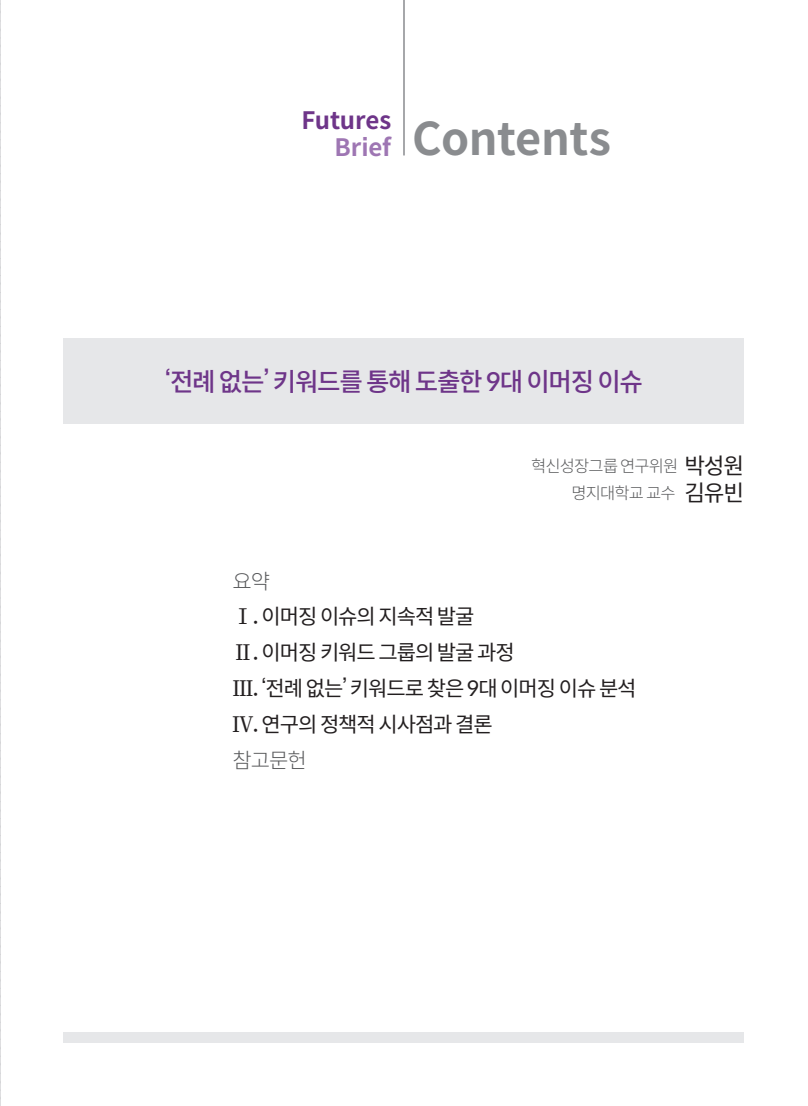
<style>
.page{position:relative;width:808px;height:1106px;background:#fff}
.page>*{position:absolute;margin:0;border:0;box-sizing:border-box;transform-origin:0 0}
.t1{font:700 45px "Spoqa Han Sans Neo";letter-spacing:-.015em;color:#8a8c8f}
.t2{font:500 25.5px "Spoqa Han Sans Neo";letter-spacing:-.05em;color:#6e3589}
.t3{font:700 24px/27px "Spoqa Han Sans Neo";letter-spacing:-.005em;color:#6e3589;text-align:right}
.t4{font:21px "Spoqa Han Sans Neo";letter-spacing:-.05em;color:#231f20}
.t5{font:300 21px "Spoqa Han Sans Neo";letter-spacing:-.05em;color:#57585a}
.t6{font:300 16.5px "Spoqa Han Sans Neo";letter-spacing:-.05em;color:#57585a}
.s1{color:#9e76b3}
.s2{font-weight:400;font-size:22.5px;color:#231f20}
.s3{font-family:"Noto Serif KR";font-weight:500}
</style>
<div class="page">
<div style="left:64px;top:338px;width:680px;height:85px;background:#e6e7e9"></div>
<div style="left:64px;top:1032px;width:680px;height:10px;background:#e6e7e9"></div>
<svg style="left:0;top:0;width:1px;height:1106px"></svg>
<hr style="left:403px;top:0;width:2px;height:155px;background:#8a8c8f">
<p class="t3" style="left:302px;top:106px;width:91px">Futures<br><span class="s1">Brief</span></p>
<p class="t1" style="left:412px;top:106px;width:200px">Contents</p>
<p class="t2" style="left:165px;top:363px;width:480px">‘전례 없는’ 키워드를 통해 도출한 9대 이머징 이슈</p>
<p class="t6" style="left:531px;top:454px;width:214px">혁신성장그룹 연구위원 <span class="s2">박성원</span></p>
<p class="t6" style="left:571px;top:481px;width:174px">명지대학교 교수 <span class="s2">김유빈</span></p>
<p class="t5" style="left:232px;top:566px;width:39px">요약</p>
<p class="t4" style="left:232px;top:602px;width:244px"><span class="s3">Ⅰ.</span> 이머징 이슈의 지속적 발굴</p>
<p class="t4" style="left:232px;top:638px;width:284px"><span class="s3">Ⅱ.</span> 이머징 키워드 그룹의 발굴 과정</p>
<p class="t4" style="left:232px;top:673px;width:406px"><span class="s3">Ⅲ.</span> ‘전례 없는’ 키워드로 찾은 9대 이머징 이슈 분석</p>
<p class="t4" style="left:232px;top:709px;width:262px"><span class="s3">Ⅳ.</span> 연구의 정책적 시사점과 결론</p>
<p class="t5" style="left:232px;top:745px;width:76px">참고문헌</p>
</div>
